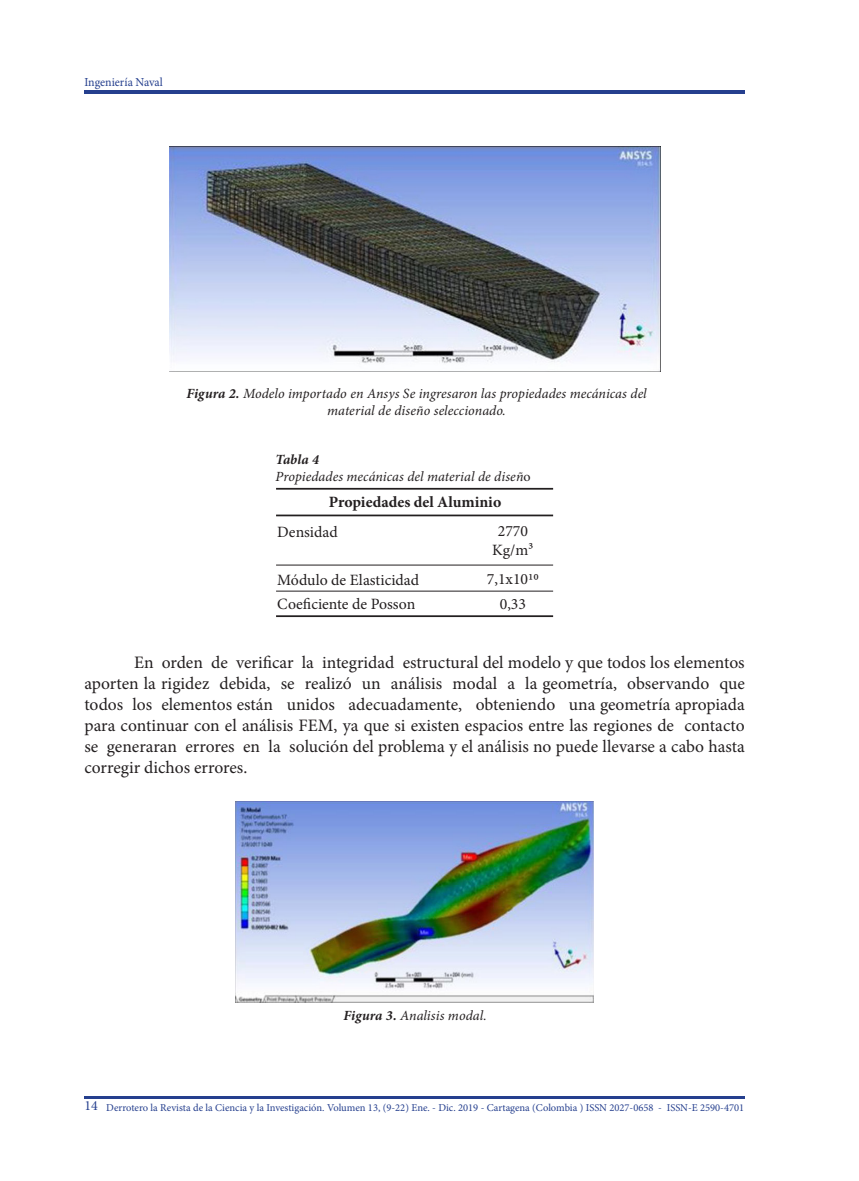
<style>
.page{position:relative;width:859px;height:1181px;background:#fff}
.page>*{position:absolute;margin:0;border:0;box-sizing:border-box;transform-origin:0 0}
.t1{font:17.5px/21px "Minion Pro";color:#231f20;text-align:justify}
.t2{font:15.75px "Minion Pro";color:#231f20}
.t3{font:700 15.75px "Minion Pro";color:#231f20}
.t4{font:italic 14px/16.8px "Minion Pro";letter-spacing:.005em;color:#231f20;text-align:center}
.t5{font:italic 700 14px "Minion Pro";color:#231f20}
.t6{font:12.25px "Minion Pro";color:#253f8e}
.t7{font:10.5px "Minion Pro";color:#253f8e}
.s1{font-weight:700}
.s2{font-style:normal}
.s3{font-size:14px}
</style>
<div class="page">
<hr style="left:84px;top:90px;width:660px;height:4px;background:#253f8e">
<hr style="left:84px;top:1096px;width:660px;height:2px;background:#253f8e">
<img style="left:169px;top:146px;width:490px;height:218px">
<img style="left:236px;top:801px;width:357px;height:201px">
<hr style="left:276px;top:488px;width:277px;height:1px;background:#231f20">
<hr style="left:276px;top:514px;width:277px;height:2px;background:#231f20">
<hr style="left:276px;top:564px;width:277px;height:1px;background:#231f20">
<hr style="left:276px;top:591px;width:277px;height:1px;background:#231f20">
<hr style="left:276px;top:615px;width:277px;height:2px;background:#231f20">
<p class="t6" style="left:84px;top:74px;width:80px">Ingeniería Naval</p>
<p class="t4" style="left:186px;top:385px;width:461px"><span class="s1">Figura 2.</span> Modelo importado en Ansys Se ingresaron las propiedades mecánicas del material de diseño seleccionado.</p>
<p class="t5" style="left:275px;top:450px;width:45px">Tabla 4</p>
<p class="t4" style="left:275px;top:468px;width:256px">Propiedades mecánicas del material de diseñ<span class="s2">o</span></p>
<p class="t3" style="left:329px;top:490px;width:174px">Propiedades del Aluminio</p>
<p class="t2" style="left:277px;top:521px;width:62px">Densidad</p>
<p class="t2" style="left:497px;top:520px;width:32px">2770</p>
<p class="t2" style="left:492px;top:539px;width:43px">Kg/m3</p>
<p class="t2" style="left:277px;top:569px;width:143px">Módulo de Elasticidad</p>
<p class="t2" style="left:486px;top:568px;width:54px">7,1x1010</p>
<p class="t2" style="left:277px;top:593px;width:139px">Coeficiente de Posson</p>
<p class="t2" style="left:499px;top:593px;width:28px">0,33</p>
<p class="t1" style="left:84px;top:652px;width:661px;text-indent:50px">En orden de verificar la integridad estructural del modelo y que todos los elementos aporten la rigidez debida, se realizó un análisis modal a la geometría, observando que todos los elementos están unidos adecuadamente, obteniendo una geometría apropiada para continuar con el análisis FEM, ya que si existen espacios entre las regiones de contacto se generaran errores en la solución del problema y el análisis no puede llevarse a cabo hasta corregir dichos errores.</p>
<p class="t4" style="left:343px;top:1007px;width:144px"><span class="s1">Figura 3.</span> Analisis modal.</p>
<p class="t7" style="left:84px;top:1100px;width:661px"><span class="s3">14</span> Derrotero la Revista de la Ciencia y la Investigación. Volumen 13, (9-22) Ene. - Dic. 2019 - Cartagena (Colombia ) ISSN 2027-0658 - ISSN-E 2590-4701</p>
</div>
